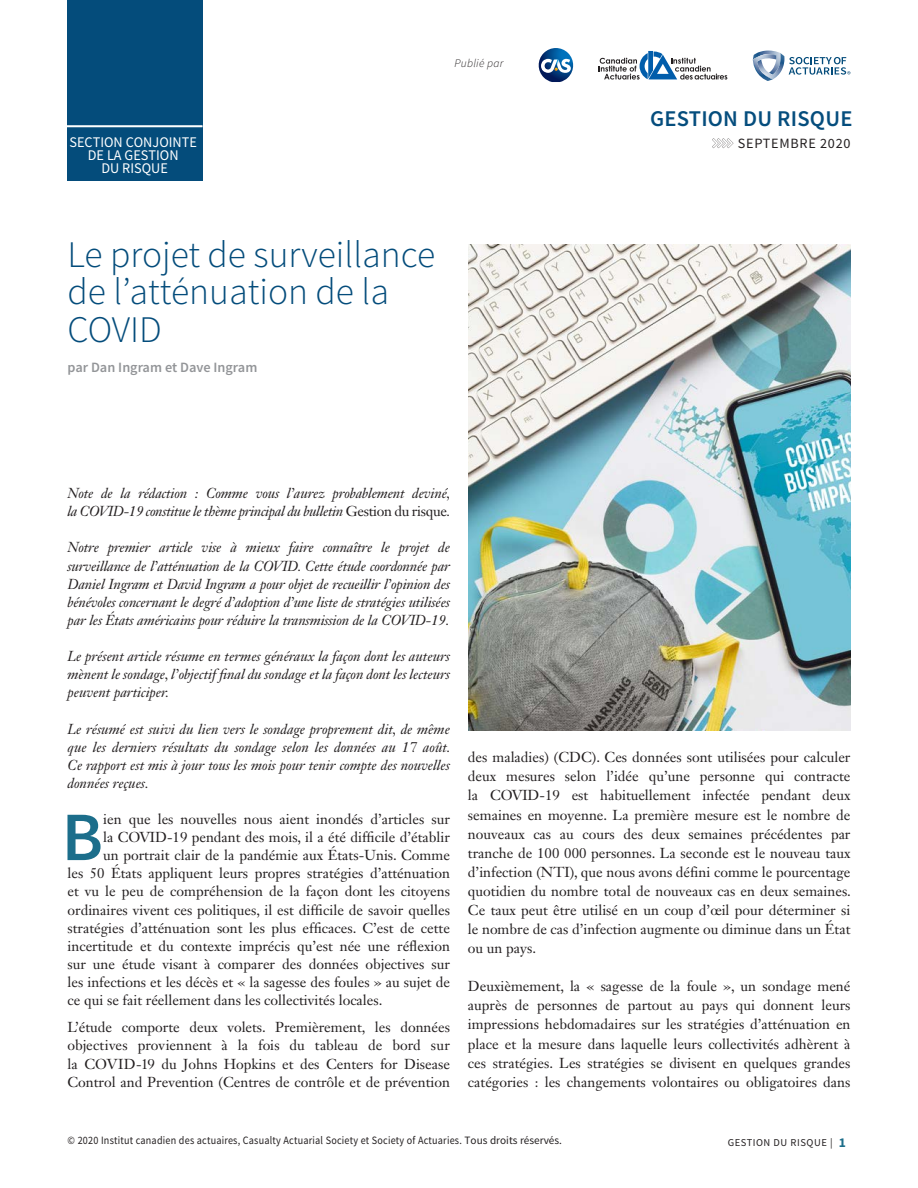
<style>
.page{position:relative;width:918px;height:1188px;background:#fff}
.page>*{position:absolute;margin:0;border:0;box-sizing:border-box;transform-origin:0 0}
.Article_Body_Drop_Ca{font:600 69.3px "Source Sans Pro";color:#1c6e8b}
.Article_TItle{font:300 37.5px/37.7px "Source Sans Pro";color:#044c7b}
.t1{font:600 22.5px "Source Sans Pro";letter-spacing:.01em;color:#054d7d}
.t2{font:14.7px/13.4px "Source Sans Pro";color:#fff;text-align:center}
.Article_Body{font:14.25px/19px "Janson Text LT Std";color:#231f20;text-align:justify}
.Article_Body___space{font:italic 14.25px/18.1px "Janson Text LT Std";letter-spacing:-.01em;color:#231f20;text-align:justify}
.Article_Body_Drop_Ca-2{font:14.25px "Janson Text LT Std";color:#231f20}
.Article_Author_Bylin{font:600 14.25px "Source Sans Pro";color:#939598}
.t3{font:14.1px "Source Sans Pro";letter-spacing:.05em;color:#231f20}
.t4{font:12.3px/11.1px "Source Sans Pro";color:#fff;text-align:center}
.t5{font:italic 300 11.55px "Source Sans Pro";letter-spacing:.02em;color:#231f20}
.Article_Body-2{font:11.25px "Source Sans Pro";letter-spacing:.02em;color:#231f20;scale:.9 1}
.t6{font:10.5px "Source Sans Pro";letter-spacing:.05em;color:#231f20}
.s1{font-style:normal}
.s2{font-weight:700;font-size:13.5px;color:#1d6e8a}
</style>
<div class="page">
<svg style="left:712px;top:138px;width:21px;height:10px"></svg>
<svg style="left:538px;top:48px;width:36px;height:34px"></svg>
<svg style="left:599px;top:51px;width:128px;height:29px"></svg>
<img style="left:764px;top:79px;width:9px;height:2px">
<svg style="left:753px;top:51px;width:97px;height:28px"></svg>
<div style="left:67px;top:0;width:135px;height:181px;background:#044c7b"></div>
<hr style="left:67px;top:125px;width:135px;height:2px;background:#fff">
<img style="left:468px;top:245px;width:382px;height:485px">
<p class="t4" style="left:88px;top:131px;width:76px">JOINT RISK<br>MANAGEMENT<br>SECTIO N</p>
<p class="t2" style="left:70px;top:135px;width:129px">SECTION CONJOINTE<br>DE LA GESTION<br>DU RISQUE</p>
<p class="t5" style="left:454px;top:56px;width:50px">Publié par</p>
<p class="Article_TItle" style="left:68px;top:236px;width:369px">Le projet de surveillance de l’atténuation de la<br>COVID</p>
<p class="Article_Author_Bylin" style="left:68px;top:358px;width:191px">par Dan Ingram et Dave Ingram</p>
<p class="t1" style="left:650px;top:104px;width:204px">GESTION DU RISQUE</p>
<p class="t3" style="left:738px;top:134px;width:114px">SEPTEMBRE 2020</p>
<p class="Article_Body___space" style="left:68px;top:484px;width:385px">Note de la rédaction : Comme vous l’aurez probablement deviné, la COVID-19 constitue le thème principal du bulletin <span class="s1">Gestion du risque</span>.</p>
<p class="Article_Body___space" style="left:68px;top:539px;width:384px">Notre premier article vise à mieux faire connaître le projet de surveillance de l’atténuation de la COVID. Cette étude coordonnée par Daniel Ingram et David Ingram a pour objet de recueillir l’opinion des bénévoles concernant le degré d’adoption d’une liste de stratégies utilisées par les États américains pour réduire la transmission de la COVID-19.</p>
<p class="Article_Body___space" style="left:68px;top:647px;width:384px">Le présent article résume en termes généraux la façon dont les auteurs mènent le sondage, l’objectif final du sondage et la façon dont les lecteurs peuvent participer.</p>
<p class="Article_Body___space" style="left:68px;top:720px;width:385px">Le résumé est suivi du lien vers le sondage proprement dit, de même que les derniers résultats du sondage selon les données au 17 août.<br>Ce rapport est mis à jour tous les mois pour tenir compte des nouvelles données reçues.</p>
<p class="Article_Body_Drop_Ca" style="left:62px;top:793px;width:43px">B</p>
<p class="Article_Body_Drop_Ca-2" style="left:103px;top:810px;width:348px">ien que les nouvelles nous aient inondés d’articles sur</p>
<p class="Article_Body_Drop_Ca-2" style="left:103px;top:828px;width:348px">la COVID-19 pendant des mois, il a été difficile d’établir</p>
<p class="Article_Body_Drop_Ca-2" style="left:103px;top:846px;width:348px">un portrait clair de la pandémie aux États-Unis. Comme</p>
<p class="Article_Body_Drop_Ca-2" style="left:68px;top:864px;width:384px">les 50 États appliquent leurs propres stratégies d’atténuation</p>
<p class="Article_Body_Drop_Ca-2" style="left:68px;top:882px;width:384px">et vu le peu de compréhension de la façon dont les citoyens</p>
<p class="Article_Body_Drop_Ca-2" style="left:68px;top:901px;width:384px">ordinaires vivent ces politiques, il est difficile de savoir quelles</p>
<p class="Article_Body_Drop_Ca-2" style="left:68px;top:919px;width:384px">stratégies d’atténuation sont les plus efficaces. C’est de cette</p>
<p class="Article_Body_Drop_Ca-2" style="left:68px;top:937px;width:384px">incertitude et du contexte imprécis qu’est née une réflexion</p>
<p class="Article_Body_Drop_Ca-2" style="left:68px;top:955px;width:384px">sur une étude visant à comparer des données objectives sur</p>
<p class="Article_Body_Drop_Ca-2" style="left:68px;top:973px;width:384px">les infections et les décès et « la sagesse des foules » au sujet de</p>
<p class="Article_Body_Drop_Ca-2" style="left:68px;top:991px;width:317px">ce qui se fait réellement dans les collectivités locales.</p>
<p class="Article_Body" style="left:68px;top:1018px;width:384px;line-height:18.1px">L’étude comporte deux volets. Premièrement, les données objectives proviennent à la fois du tableau de bord sur la COVID-19 du Johns Hopkins et des Centers for Disease Control and Prevention (Centres de contrôle et de prévention</p>
<p class="Article_Body" style="left:468px;top:748px;width:384px">des maladies) (CDC). Ces données sont utilisées pour calculer deux mesures selon l’idée qu’une personne qui contracte la COVID-19 est habituellement infectée pendant deux semaines en moyenne. La première mesure est le nombre de nouveaux cas au cours des deux semaines précédentes par tranche de 100 000 personnes. La seconde est le nouveau taux d’infection (NTI), que nous avons défini comme le pourcentage quotidien du nombre total de nouveaux cas en deux semaines.<br>Ce taux peut être utilisé en un coup d’œil pour déterminer si le nombre de cas d’infection augmente ou diminue dans un État ou un pays.</p>
<p class="Article_Body" style="left:468px;top:977px;width:384px">Deuxièmement, la « sagesse de la foule », un sondage mené auprès de personnes de partout au pays qui donnent leurs impressions hebdomadaires sur les stratégies d’atténuation en place et la mesure dans laquelle leurs collectivités adhèrent à ces stratégies. Les stratégies se divisent en quelques grandes catégories : les changements volontaires ou obligatoires dans</p>
<p class="Article_Body-2" style="left:68px;top:1133px;width:551px">© 2020 Institut canadien des actuaires, Casualty Actuarial Society et Society of Actuaries. Tous droits réservés.</p>
<p class="t6" style="left:728px;top:1136px;width:120px">GESTION DU RISQUE | <span class="s2">1</span></p>
</div>
